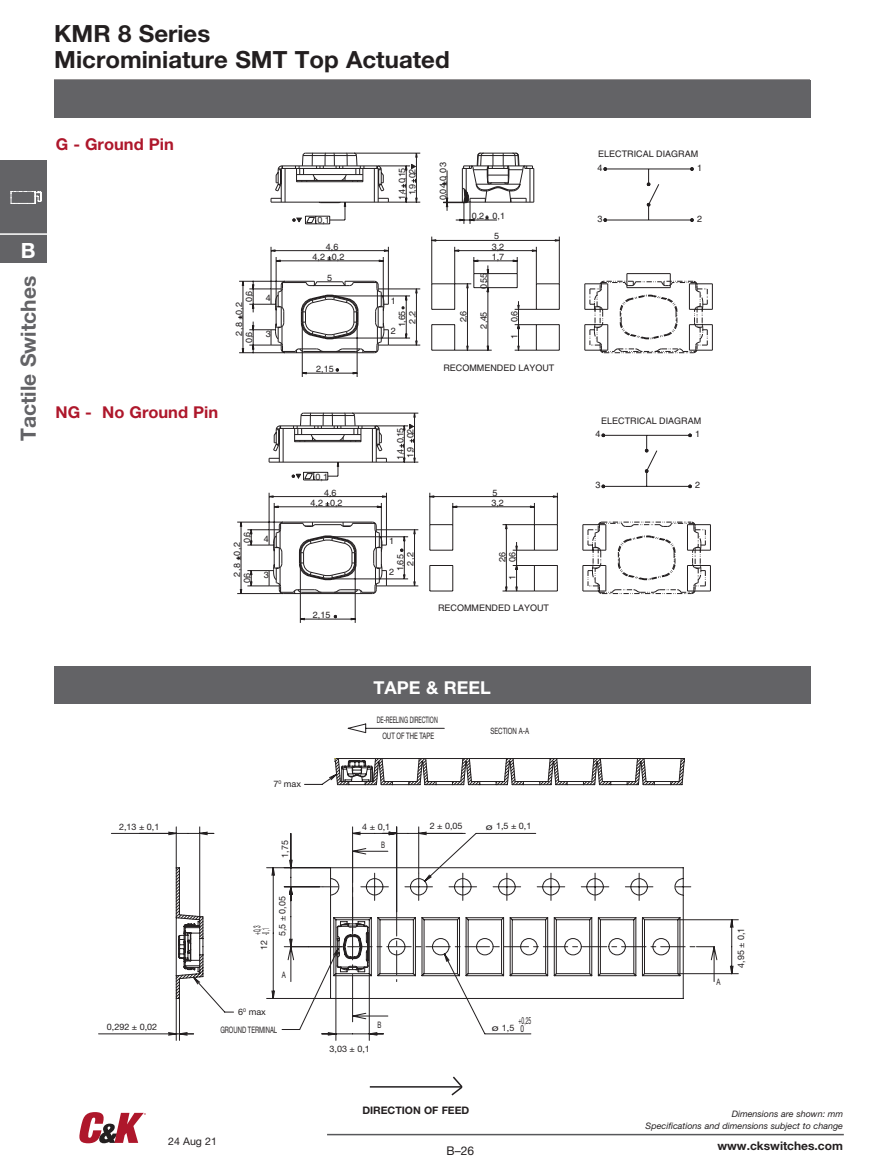
<style>
.page{position:relative;width:891px;height:1175px;background:#fff}
.page>*{position:absolute;margin:0;border:0;box-sizing:border-box;transform-origin:0 0}
.Page_head_right{font:700 23.7px "Helvetica Neue LT Std";color:#231f20}
.Page_head_left{font:700 23.7px "Helvetica Neue LT Std";color:#231f20}
.t1{font:700 21px "Helvetica Neue LT Std";color:#636366}
.t2{font:700 21px "Helvetica Neue LT Std";color:#fff}
.Category_head_-_wht{font:700 17.85px "Helvetica Neue LT Std";color:#fff}
.t3{font:700 16.35px "Helvetica Neue LT Std";color:#ae172b}
.t4{font:12px "Helvetica Neue LT Std";color:#231f20}
.t5{font:700 11.85px "Helvetica Neue LT Std";color:#231f20}
.footer-url{font:10.5px "Helvetica Neue LT Std";color:#231f20}
.t6{font:700 10.35px "Helvetica Neue LT Std";color:#231f20}
.t7{font:9.75px/8.9px "Helvetica Neue";color:#231f20;scale:.47 1}
.t8{font:9.6px/8.2px "Helvetica Neue";color:#231f20;scale:.52 1}
.t9{font:9px/10.2px "Helvetica";color:#231f20}
.t10{font:9px "Helvetica Neue";color:#231f20}
.t11{font:italic 8.85px/11.9px "Helvetica Neue LT Std";color:#231f20;text-align:right}
.t12{font:8.85px "Helvetica Neue";color:#231f20}
.t13{font:8.85px/16.2px "Helvetica Neue";color:#231f20;text-align:center;scale:.6 1}
.t14{font:8.85px "Helvetica Neue";color:#231f20;scale:.67 1}
.t15{font:8.85px "Helvetica Neue";color:#231f20;scale:1.35 1}
.t16{font:8.85px "Helvetica Neue";color:#231f20;scale:.65 1}
.t17{font:8.85px "Helvetica Neue";color:#231f20;scale:.71 1}
.t18{font:8.7px "Helvetica Neue";color:#231f20;scale:.71 1}
</style>
<div class="page">
<div style="left:0;top:160px;width:47px;height:102px;background:#636366"></div>
<svg style="left:10px;top:191px;width:32px;height:13px"></svg>
<hr style="left:0;top:233px;width:47px;height:2px;background:#fff">
<hr style="left:327px;top:1133px;width:517px;height:2px;background:#57585a">
<svg style="left:79px;top:1112px;width:67px;height:31px"></svg>
<hr style="left:54px;top:80px;width:756px;height:2px;background:#231f20">
<svg style="left:111px;top:826px;width:628px;height:215px"></svg>
<svg style="left:304px;top:758px;width:381px;height:28px"></svg>
<svg style="left:347px;top:723px;width:98px;height:10px"></svg>
<div style="left:54px;top:81px;width:756px;height:37px;background:#636366"></div>
<svg style="left:584px;top:167px;width:128px;height:186px"></svg>
<svg style="left:238px;top:152px;width:322px;height:225px"></svg>
<hr style="left:370px;top:1086px;width:92px;height:1px;background:#231f20">
<svg style="left:450px;top:1076px;width:13px;height:20px"></svg>
<div style="left:54px;top:666px;width:756px;height:38px;background:#636366"></div>
<svg style="left:582px;top:433px;width:129px;height:161px"></svg>
<svg style="left:236px;top:412px;width:322px;height:211px"></svg>
<p class="Page_head_left" style="left:54px;top:19px;width:158px">KMR 8 Series</p>
<p class="Page_head_right" style="left:54px;top:44px;width:397px">Microminiature SMT Top Actuated</p>
<p class="t3" style="left:56px;top:134px;width:120px">G - Ground Pin</p>
<h2 class="t2" style="left:21px;top:237px;width:16px">B</h2>
<h2 class="t1" style="left:15px;top:441px;width:167px;rotate:-90deg">Tactile Switches</h2>
<p class="t9" style="left:244px;top:302px;width:12px;rotate:-90deg">6,0</p>
<p class="t9" style="left:244px;top:343px;width:12px;rotate:-90deg">6,0</p>
<p class="t9" style="left:234px;top:315px;width:14px;rotate:-90deg">2,0</p>
<p class="t9" style="left:234px;top:336px;width:15px;rotate:-90deg">2 8,</p>
<p class="t9" style="left:266px;top:293px;width:7px">4</p>
<p class="t9" style="left:266px;top:328px;width:7px">3</p>
<p class="t3" style="left:56px;top:402px;width:164px">NG - No Ground Pin</p>
<p class="t9" style="left:232px;top:542px;width:12px;text-indent:-13px;rotate:-90deg">0 2,<br>6,0</p>
<p class="t9" style="left:242px;top:583px;width:12px;rotate:-90deg">6,0</p>
<p class="t9" style="left:232px;top:576px;width:15px;rotate:-90deg">2 8,</p>
<p class="t9" style="left:264px;top:533px;width:7px">4</p>
<p class="t9" style="left:264px;top:569px;width:7px">3</p>
<p class="t9" style="left:317px;top:215px;width:14px">0,1</p>
<p class="t9" style="left:313px;top:241px;width:33px;text-indent:13px">4,6<br>4,2 0,2</p>
<p class="t9" style="left:327px;top:272px;width:7px">5</p>
<p class="t9" style="left:316px;top:364px;width:19px">2,15</p>
<p class="t9" style="left:316px;top:471px;width:14px">0,1</p>
<p class="t9" style="left:311px;top:487px;width:33px;text-indent:13px">4,6<br>4,2 0,2</p>
<p class="t9" style="left:313px;top:610px;width:19px">2,15</p>
<p class="t9" style="left:397px;top:183px;width:17px;rotate:-90deg">51, 0</p>
<p class="t9" style="left:407px;top:178px;width:11px;rotate:-90deg">2,0</p>
<p class="t9" style="left:407px;top:195px;width:12px;rotate:-90deg">9,1</p>
<p class="t9" style="left:397px;top:200px;width:12px;rotate:-90deg">4,1</p>
<p class="t9" style="left:391px;top:295px;width:7px">1</p>
<p class="t9" style="left:391px;top:326px;width:7px">2</p>
<p class="t9" style="left:397px;top:327px;width:18px;rotate:-90deg">56, 1</p>
<p class="t9" style="left:407px;top:324px;width:14px;rotate:-90deg">2 2,</p>
<p class="t9" style="left:438px;top:200px;width:39px;rotate:-90deg">0,0 4 0, 0 3</p>
<p class="t9" style="left:472px;top:211px;width:35px">0,2 0,1</p>
<p class="t9" style="left:494px;top:231px;width:7px">5</p>
<p class="t9" style="left:492px;top:241px;width:14px">3,2</p>
<p class="t9" style="left:492px;top:252px;width:14px">1,7</p>
<p class="t9" style="left:458px;top:322px;width:12px;rotate:-90deg">6,2</p>
<p class="t9" style="left:479px;top:289px;width:17px;rotate:-90deg">0 55 ,</p>
<p class="t9" style="left:479px;top:328px;width:18px;rotate:-90deg">2 54 ,</p>
<p class="t9" style="left:509px;top:322px;width:12px;rotate:-90deg">6,0</p>
<p class="t9" style="left:509px;top:339px;width:7px;rotate:-90deg">1</p>
<p class="t9" style="left:443px;top:363px;width:113px">RECOMMENDED LAYOUT</p>
<p class="t9" style="left:395px;top:443px;width:17px;rotate:-90deg">51,0</p>
<p class="t9" style="left:405px;top:438px;width:11px;rotate:-90deg">2,0</p>
<p class="t9" style="left:405px;top:457px;width:12px;rotate:-90deg">9,1</p>
<p class="t9" style="left:395px;top:459px;width:12px;rotate:-90deg">4,1</p>
<p class="t9" style="left:389px;top:536px;width:7px">1</p>
<p class="t9" style="left:389px;top:567px;width:7px">2</p>
<p class="t9" style="left:405px;top:566px;width:15px;rotate:-90deg">2 2,</p>
<p class="t9" style="left:395px;top:571px;width:18px;rotate:-90deg">6,1 5</p>
<p class="t9" style="left:493px;top:487px;width:7px">5</p>
<p class="t9" style="left:491px;top:497px;width:14px">3,2</p>
<p class="t9" style="left:497px;top:561px;width:11px;rotate:-90deg">6,2</p>
<p class="t9" style="left:507px;top:561px;width:11px;rotate:-90deg">6,0</p>
<p class="t9" style="left:507px;top:580px;width:7px;rotate:-90deg">1</p>
<p class="t9" style="left:438px;top:602px;width:113px">RECOMMENDED LAYOUT</p>
<p class="t9" style="left:598px;top:149px;width:102px">ELECTRICAL DIAGRAM</p>
<p class="t9" style="left:598px;top:163px;width:7px">4</p>
<p class="t9" style="left:697px;top:163px;width:7px">1</p>
<p class="t9" style="left:598px;top:214px;width:7px">3</p>
<p class="t9" style="left:697px;top:214px;width:7px">2</p>
<p class="t9" style="left:601px;top:416px;width:102px">ELECTRICAL DIAGRAM</p>
<p class="t9" style="left:596px;top:429px;width:7px">4</p>
<p class="t9" style="left:695px;top:429px;width:7px">1</p>
<p class="t9" style="left:596px;top:480px;width:7px">3</p>
<p class="t9" style="left:695px;top:480px;width:7px">2</p>
<p class="t12" style="left:119px;top:821px;width:42px">2,13 ± 0,1</p>
<p class="t12" style="left:107px;top:1021px;width:52px">0,292 ± 0,02</p>
<p class="t12" style="left:274px;top:778px;width:29px">7<sup>0</sup> max</p>
<p class="t7" style="left:252px;top:935px;width:21px;rotate:-90deg">+0,3 -0,1</p>
<p class="t10" style="left:259px;top:949px;width:11px;rotate:-90deg">12</p>
<p class="t10" style="left:280px;top:857px;width:19px;rotate:-90deg">1,75</p>
<p class="t10" style="left:277px;top:936px;width:41px;rotate:-90deg">5,5 ± 0,05</p>
<p class="t17" style="left:282px;top:969px;width:7px">A</p>
<p class="t12" style="left:238px;top:1006px;width:29px">6<sup>0</sup> max</p>
<p class="t14" style="left:220px;top:1024px;width:86px">GROUND TERMINAL</p>
<p class="Category_head_-_wht" style="left:374px;top:677px;width:119px">TAPE &amp; REEL</p>
<p class="t13" style="left:377px;top:711px;width:103px">DE-REELING DIRECTION<br>OUT OF THE TAPE</p>
<p class="t18" style="left:490px;top:726px;width:56px">SECTION A-A</p>
<p class="t12" style="left:362px;top:821px;width:29px">4 ± 0,1</p>
<p class="t12" style="left:430px;top:820px;width:34px">2 ± 0,05</p>
<p class="t16" style="left:381px;top:839px;width:8px">B</p>
<p class="t15" style="left:486px;top:821px;width:35px">ø 1,5 ± 0,1</p>
<p class="t12" style="left:330px;top:1043px;width:42px">3,03 ± 0,1</p>
<p class="t16" style="left:377px;top:1019px;width:8px">B</p>
<p class="t15" style="left:492px;top:1022px;width:18px">ø 1,5</p>
<p class="t8" style="left:519px;top:1016px;width:26px">+0,25<br>0</p>
<p class="t17" style="left:716px;top:976px;width:7px">A</p>
<p class="t10" style="left:736px;top:967px;width:41px;rotate:-90deg">4,95 ± 0,1</p>
<p class="t6" style="left:362px;top:1103px;width:108px">DIRECTION OF FEED</p>
<p class="t11" style="left:646px;top:1107px;width:199px">Dimensions are shown: mm<br>Specifications and dimensions subject to change</p>
<p class="footer-url" style="left:168px;top:1135px;width:50px">24 Aug 21</p>
<h3 class="t5" style="left:717px;top:1138px;width:127px">www.ckswitches.com</h3>
<h3 class="t4" style="left:447px;top:1143px;width:29px">B–26</h3>
</div>
